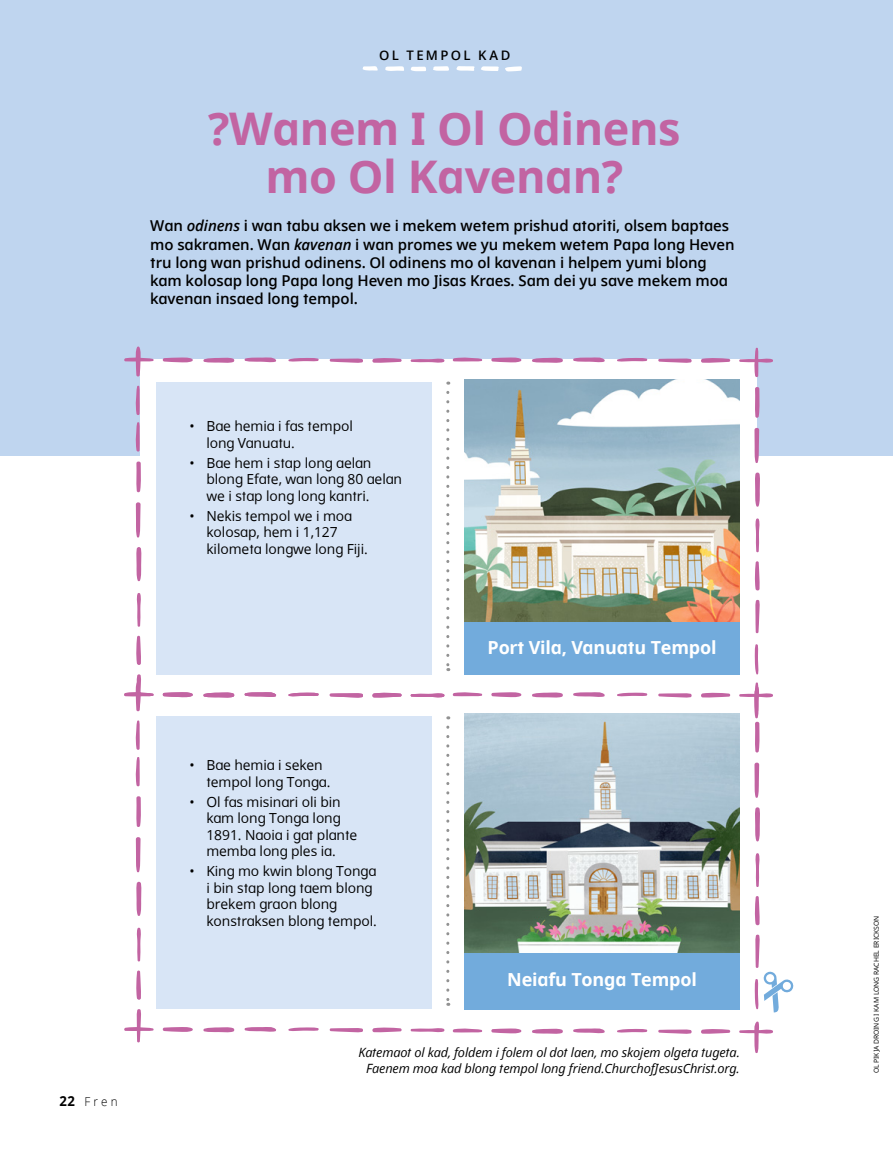
<style>
.page{position:relative;width:893px;height:1161px;background:#fff}
.page>*{position:absolute;margin:0;border:0;box-sizing:border-box;transform-origin:0 0}
.t1{font:700 45px/48px "Dots Solidlds Lat";letter-spacing:-.01em;color:#c264a2;text-align:center}
.t2{font:700 18px "Dots Solidlds Lat";letter-spacing:-.01em;color:#fff}
.t3{font:600 15px/18.3px "Dots Solidlds Lat";letter-spacing:-.005em;color:#000}
.p2_bullet-1_CUSTOM{font:13.8px/16.5px "Dots Solidlds Lat";letter-spacing:-.005em;color:#000}
.t4{font:600 13.2px "Dots Solidlds Lat";letter-spacing:.175em;color:#000}
.p1_aside_info_first_CUSTOM{font:italic 12.75px "Dots Solidlds Lat";letter-spacing:-.01em;color:#000}
.t5{font:300 12.3px "Dots Solidlds Lat";color:#000;scale:.95 1}
.t6{font:6.75px "Dots Solidlds Lat";color:#000}
.s1{font-style:italic}
.s2{font-weight:700;font-size:13.8px}
</style>
<div class="page">
<svg style="left:452px;top:692px;width:30px;height:4px"></svg>
<svg style="left:491px;top:692px;width:31px;height:6px"></svg>
<svg style="left:532px;top:692px;width:31px;height:6px"></svg>
<svg style="left:573px;top:692px;width:32px;height:5px"></svg>
<svg style="left:617px;top:692px;width:31px;height:4px"></svg>
<svg style="left:658px;top:693px;width:34px;height:5px"></svg>
<svg style="left:701px;top:692px;width:30px;height:6px"></svg>
<svg style="left:162px;top:1027px;width:31px;height:5px"></svg>
<svg style="left:203px;top:1027px;width:32px;height:6px"></svg>
<svg style="left:244px;top:1027px;width:32px;height:5px"></svg>
<svg style="left:288px;top:1027px;width:31px;height:4px"></svg>
<svg style="left:329px;top:1028px;width:34px;height:5px"></svg>
<svg style="left:372px;top:1027px;width:30px;height:5px"></svg>
<svg style="left:410px;top:1028px;width:35px;height:5px"></svg>
<svg style="left:136px;top:720px;width:4px;height:30px"></svg>
<svg style="left:124px;top:1009px;width:30px;height:34px"></svg>
<svg style="left:136px;top:881px;width:6px;height:35px"></svg>
<svg style="left:136px;top:837px;width:5px;height:35px"></svg>
<svg style="left:136px;top:796px;width:5px;height:31px"></svg>
<svg style="left:136px;top:757px;width:4px;height:30px"></svg>
<svg style="left:136px;top:970px;width:5px;height:30px"></svg>
<svg style="left:136px;top:927px;width:5px;height:35px"></svg>
<svg style="left:452px;top:1028px;width:30px;height:5px"></svg>
<svg style="left:491px;top:1028px;width:31px;height:6px"></svg>
<svg style="left:532px;top:1028px;width:31px;height:6px"></svg>
<svg style="left:573px;top:1028px;width:32px;height:6px"></svg>
<svg style="left:617px;top:1028px;width:31px;height:5px"></svg>
<svg style="left:658px;top:1029px;width:34px;height:5px"></svg>
<svg style="left:701px;top:1029px;width:30px;height:5px"></svg>
<div style="left:156px;top:716px;width:275px;height:293px;background:#d8e5f6"></div>
<div style="left:464px;top:939px;width:276px;height:70px;background:#72abdc"></div>
<img style="left:464px;top:714px;width:276px;height:238px">
<svg style="left:446px;top:727px;width:3px;height:279px"></svg>
<div style="left:0;top:0;width:893px;height:455px;background:#bfd5ef"></div>
<div style="left:140px;top:359px;width:616px;height:332px;background:#fff"></div>
<svg style="left:452px;top:357px;width:30px;height:5px"></svg>
<svg style="left:491px;top:357px;width:31px;height:6px"></svg>
<svg style="left:532px;top:357px;width:31px;height:6px"></svg>
<svg style="left:573px;top:357px;width:32px;height:6px"></svg>
<svg style="left:617px;top:358px;width:31px;height:4px"></svg>
<svg style="left:658px;top:358px;width:34px;height:5px"></svg>
<svg style="left:701px;top:358px;width:30px;height:5px"></svg>
<svg style="left:162px;top:357px;width:31px;height:6px"></svg>
<svg style="left:203px;top:357px;width:32px;height:6px"></svg>
<svg style="left:244px;top:357px;width:32px;height:6px"></svg>
<svg style="left:288px;top:358px;width:31px;height:4px"></svg>
<svg style="left:329px;top:358px;width:34px;height:5px"></svg>
<svg style="left:372px;top:358px;width:30px;height:5px"></svg>
<svg style="left:410px;top:358px;width:35px;height:5px"></svg>
<svg style="left:162px;top:692px;width:31px;height:6px"></svg>
<svg style="left:203px;top:692px;width:32px;height:6px"></svg>
<svg style="left:244px;top:692px;width:32px;height:5px"></svg>
<svg style="left:288px;top:692px;width:31px;height:4px"></svg>
<svg style="left:329px;top:693px;width:34px;height:5px"></svg>
<svg style="left:372px;top:692px;width:30px;height:6px"></svg>
<svg style="left:410px;top:693px;width:35px;height:5px"></svg>
<svg style="left:136px;top:385px;width:4px;height:30px"></svg>
<svg style="left:124px;top:346px;width:30px;height:31px"></svg>
<svg style="left:124px;top:674px;width:30px;height:38px"></svg>
<svg style="left:136px;top:547px;width:6px;height:34px"></svg>
<svg style="left:136px;top:502px;width:5px;height:36px"></svg>
<svg style="left:136px;top:461px;width:5px;height:32px"></svg>
<svg style="left:136px;top:422px;width:4px;height:30px"></svg>
<svg style="left:136px;top:635px;width:5px;height:30px"></svg>
<svg style="left:136px;top:593px;width:5px;height:34px"></svg>
<div style="left:156px;top:381px;width:275px;height:293px;background:#d8e5f6"></div>
<div style="left:464px;top:604px;width:276px;height:70px;background:#72abdc"></div>
<img style="left:464px;top:379px;width:276px;height:242px">
<svg style="left:446px;top:392px;width:3px;height:279px"></svg>
<svg style="left:385px;top:66px;width:19px;height:5px"></svg>
<svg style="left:456px;top:66px;width:43px;height:5px"></svg>
<svg style="left:505px;top:66px;width:17px;height:6px"></svg>
<svg style="left:410px;top:67px;width:16px;height:4px"></svg>
<svg style="left:433px;top:66px;width:16px;height:5px"></svg>
<svg style="left:362px;top:66px;width:16px;height:5px"></svg>
<svg style="left:739px;top:1021px;width:34px;height:32px"></svg>
<svg style="left:754px;top:934px;width:40px;height:78px"></svg>
<svg style="left:755px;top:807px;width:5px;height:35px"></svg>
<svg style="left:754px;top:762px;width:5px;height:36px"></svg>
<svg style="left:754px;top:896px;width:6px;height:30px"></svg>
<svg style="left:755px;top:853px;width:5px;height:34px"></svg>
<svg style="left:739px;top:682px;width:34px;height:71px"></svg>
<svg style="left:754px;top:644px;width:5px;height:31px"></svg>
<svg style="left:755px;top:599px;width:5px;height:35px"></svg>
<svg style="left:755px;top:472px;width:5px;height:35px"></svg>
<svg style="left:754px;top:427px;width:5px;height:36px"></svg>
<svg style="left:755px;top:386px;width:5px;height:32px"></svg>
<svg style="left:739px;top:347px;width:34px;height:31px"></svg>
<svg style="left:754px;top:561px;width:6px;height:30px"></svg>
<svg style="left:755px;top:518px;width:5px;height:35px"></svg>
<p class="t4" style="left:379px;top:45px;width:133px">OL TEMPOL KAD</p>
<p class="t1" style="left:208px;top:105px;width:474px">?Wanem I Ol Odinens mo Ol Kavenan?</p>
<p class="t3" style="left:150px;top:217px;width:586px">Wan <span class="s1">odinens</span> i wan tabu aksen we i mekem wetem prishud atoriti, olsem baptaes mo sakramen. Wan <span class="s1">kavenan</span> i wan promes we yu mekem wetem Papa long Heven tru long wan prishud odinens. Ol odinens mo ol kavenan i helpem yumi blong kam kolosap long Papa long Heven mo Jisas Kraes. Sam dei yu save mekem moa kavenan insaed long tempol.</p>
<p class="t5" style="left:60px;top:1092px;width:63px"><span class="s2">22</span> Fren</p>
<p class="p2_bullet-1_CUSTOM" style="left:206px;top:418px;width:148px;text-indent:-17px">• Bae hemia i fas tempol long Vanuatu.</p>
<p class="p2_bullet-1_CUSTOM" style="left:206px;top:455px;width:197px;text-indent:-17px">• Bae hem i stap long aelan blong Efate, wan long 80 aelan we i stap long long kantri.</p>
<p class="p2_bullet-1_CUSTOM" style="left:206px;top:508px;width:163px;text-indent:-17px">• Nekis tempol we i moa kolosap, hem i 1,127 kilometa longwe long Fiji.</p>
<p class="p2_bullet-1_CUSTOM" style="left:206px;top:757px;width:125px;text-indent:-17px">• Bae hemia i seken tempol long Tonga.</p>
<p class="p2_bullet-1_CUSTOM" style="left:206px;top:793px;width:152px;text-indent:-17px">• Ol fas misinari oli bin kam long Tonga long<br>1891. Naoia i gat plante memba long ples ia.</p>
<p class="p2_bullet-1_CUSTOM" style="left:206px;top:863px;width:172px;text-indent:-17px">• King mo kwin blong Tonga i bin stap long taem blong brekem graon blong konstraksen blong tempol.</p>
<p class="t2" style="left:488px;top:634px;width:230px">Port Vila, Vanuatu Tempol</p>
<p class="t2" style="left:507px;top:966px;width:191px">Neiafu Tonga Tempol</p>
<p class="p1_aside_info_first_CUSTOM" style="left:358px;top:1043px;width:383px">Katemaot ol kad, foldem i folem ol dot laen, mo skojem olgeta tugeta.</p>
<p class="p1_aside_info_first_CUSTOM" style="left:366px;top:1059px;width:375px">Faenem moa kad blong tempol long friend.ChurchofJesusChrist.org.</p>
<p class="t6" style="left:871px;top:1073px;width:159px;rotate:-90deg">OL PIKJA DROING I KAM LONG RACHEL ERICKSON</p>
</div>
